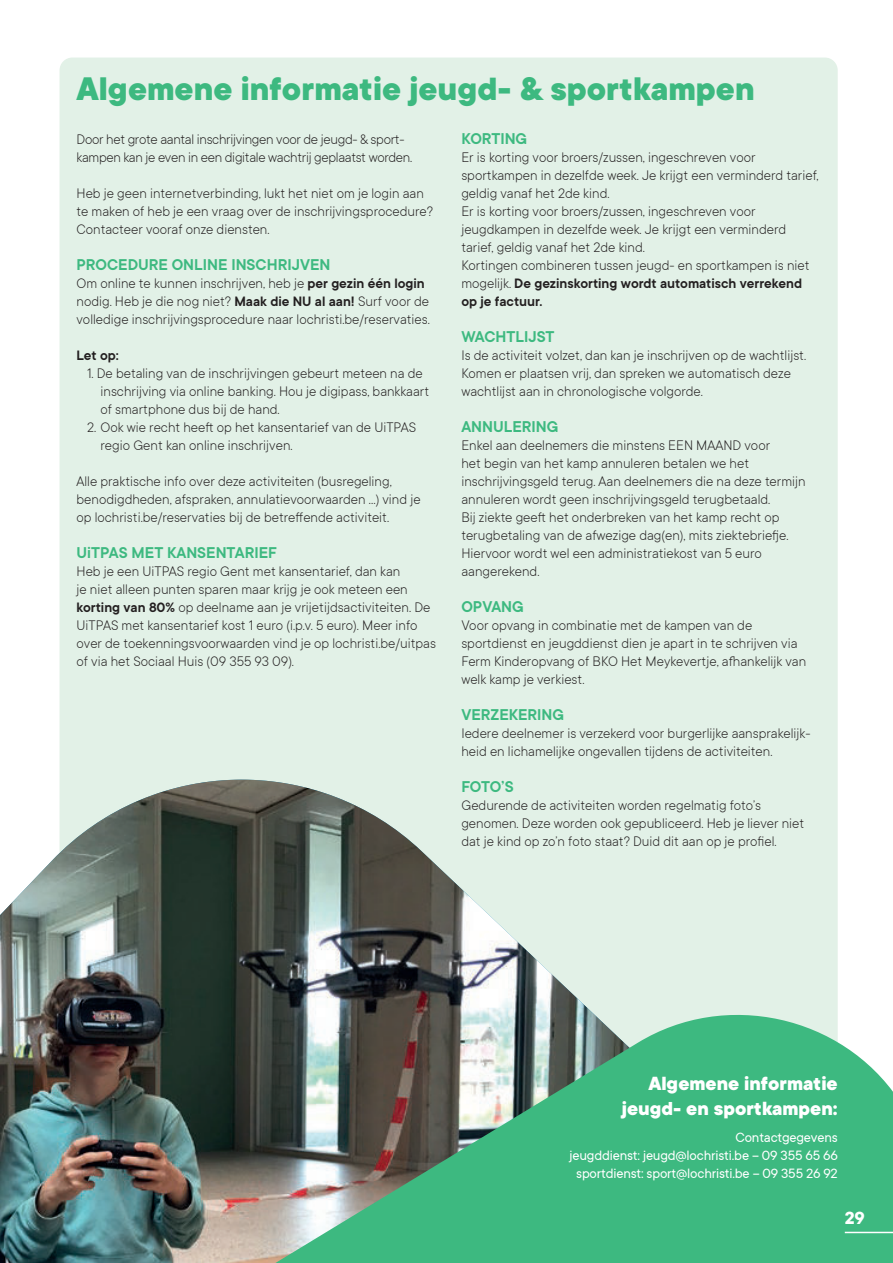
<style>
.page{position:relative;width:893px;height:1263px;background:#fff}
.page>*{position:absolute;margin:0;border:0;box-sizing:border-box;transform-origin:0 0}
.t1{font:800 36px "TT Commons";color:#3db980}
.t2{font:800 21px/25.2px "TT Commons";color:#fff;text-align:right}
.t3{font:700 19.5px "TT Commons";color:#fff}
.t4{font:600 17.25px "TT Commons";color:#3db980}
.t5{font:300 15px/18px "TT Commons";color:#231f20}
.t6{font:300 15px/18px "TT Commons";letter-spacing:-.02em;color:#231f20}
.t7{font:15px/18px "TT Commons";letter-spacing:-.01em;color:#fff;text-align:right}
.t8{font:600 15px "TT Commons";color:#231f20}
.s1{font-weight:600}
</style>
<div class="page">
<div style="left:60px;top:58px;width:778px;height:1188px;background:#e2f1e7;border-radius:13px"></div>
<img style="left:0;top:780px;width:568px;height:483px">
<img style="left:54px;top:989px;width:839px;height:274px">
<hr style="left:845px;top:1232px;width:48px;height:1px;background:#fff">
<h1 class="t1" style="left:77px;top:76px;width:680px">Algemene informatie jeugd- &amp; sportkampen</h1>
<p class="t6" style="left:77px;top:132px;width:337px">Door het grote aantal inschrijvingen voor de jeugd- &amp; sport&shy;kampen kan je even in een digitale wachtrij geplaatst worden.</p>
<p class="t5" style="left:77px;top:184px;width:358px">Heb je geen internetverbinding, lukt het niet om je login aan te maken of heb je een vraag over de inschrijvingsprocedure?<br>Contacteer vooraf onze diensten.</p>
<p class="t4" style="left:77px;top:259px;width:255px">PROCEDURE ONLINE INSCHRIJVEN</p>
<p class="t5" style="left:77px;top:276px;width:355px">Om online te kunnen inschrijven, heb je <span class="s1">per gezin één login </span>nodig. Heb je die nog niet? <span class="s1">Maak die NU al aan!</span> Surf voor de volledige inschrijvingsprocedure naar lochristi.be/reservaties.</p>
<p class="t8" style="left:77px;top:350px;width:44px">Let op:</p>
<p class="t5" style="left:101px;top:366px;width:330px;text-indent:-13px">1. De betaling van de inschrijvingen gebeurt meteen na de inschrijving via online banking. Hou je digipass, bankkaart of smartphone dus bij de hand.</p>
<p class="t5" style="left:101px;top:418px;width:317px;text-indent:-13px">2. Ook wie recht heeft op het kansentarief van de UiTPAS regio Gent kan online inschrijven.</p>
<p class="t5" style="left:77px;top:474px;width:346px">Alle praktische info over deze activiteiten (busregeling, benodigdheden, afspraken, annulatievoorwaarden …) vind je op lochristi.be/reservaties bij de betreffende activiteit.</p>
<p class="t4" style="left:77px;top:547px;width:202px">UiTPAS MET KANSENTARIEF</p>
<p class="t5" style="left:77px;top:562px;width:361px">Heb je een UiTPAS regio Gent met kansentarief, dan kan<br>je niet alleen punten sparen maar krijg je ook meteen een <span class="s1">korting van 80%</span> op deelname aan je vrijetijdsactiviteiten. De UiTPAS met kansentarief kost 1 euro (i.p.v. 5 euro). Meer info over de toekenningsvoorwaarden vind je op lochristi.be/uitpas of via het Sociaal Huis (09 355 93 09).</p>
<p class="t4" style="left:461px;top:133px;width:67px">KORTING</p>
<p class="t5" style="left:461px;top:150px;width:359px">Er is korting voor broers/zussen, ingeschreven voor sportkampen in dezelfde week. Je krijgt een verminderd tarief, geldig vanaf het 2de kind.<br>Er is korting voor broers/zussen, ingeschreven voor jeugdkampen in dezelfde week. Je krijgt een verminderd tarief, geldig vanaf het 2de kind.<br>Kortingen combineren tussen jeugd- en sportkampen is niet mogelijk. <span class="s1">De gezinskorting wordt automatisch verrekend op je factuur.</span></p>
<p class="t4" style="left:461px;top:331px;width:95px">WACHTLIJST</p>
<p class="t5" style="left:461px;top:348px;width:346px">Is de activiteit volzet, dan kan je inschrijven op de wachtlijst.<br>Komen er plaatsen vrij, dan spreken we automatisch deze wachtlijst aan in chronologische volgorde.</p>
<p class="t4" style="left:461px;top:421px;width:99px">ANNULERING</p>
<p class="t5" style="left:461px;top:438px;width:346px">Enkel aan deelnemers die minstens EEN MAAND voor<br>het begin van het kamp annuleren betalen we het inschrijvingsgeld terug. Aan deelnemers die na deze termijn annuleren wordt geen inschrijvingsgeld terugbetaald.<br>Bij ziekte geeft het onderbreken van het kamp recht op terugbetaling van de afwezige dag(en), mits ziektebriefje.<br>Hiervoor wordt wel een administratiekost van 5 euro aangerekend.</p>
<p class="t4" style="left:461px;top:601px;width:64px">OPVANG</p>
<p class="t5" style="left:461px;top:618px;width:346px">Voor opvang in combinatie met de kampen van de sportdienst en jeugddienst dien je apart in te schrijven via Ferm Kinderopvang of BKO Het Meykevertje, afhankelijk van welk kamp je verkiest.</p>
<p class="t4" style="left:461px;top:709px;width:104px">VERZEKERING</p>
<p class="t5" style="left:461px;top:726px;width:351px">Iedere deelnemer is verzekerd voor burgerlijke aansprakelijk&shy;heid en lichamelijke ongevallen tijdens de activiteiten.</p>
<p class="t4" style="left:461px;top:781px;width:54px">FOTO’S</p>
<p class="t5" style="left:461px;top:798px;width:344px">Gedurende de activiteiten worden regelmatig foto’s genomen. Deze worden ook gepubliceerd. Heb je liever niet dat je kind op zo’n foto staat? Duid dit aan op je profiel.</p>
<h2 class="t2" style="left:622px;top:1072px;width:217px">Algemene informatie jeugd- en sportkampen:</h2>
<p class="t7" style="left:570px;top:1128px;width:270px">Contactgegevens<br>jeugddienst: jeugd@lochristi.be – 09 355 65 66 sportdienst: sport@lochristi.be – 09 355 26 92</p>
<h3 class="t3" style="left:845px;top:1211px;width:22px">29</h3>
</div>
